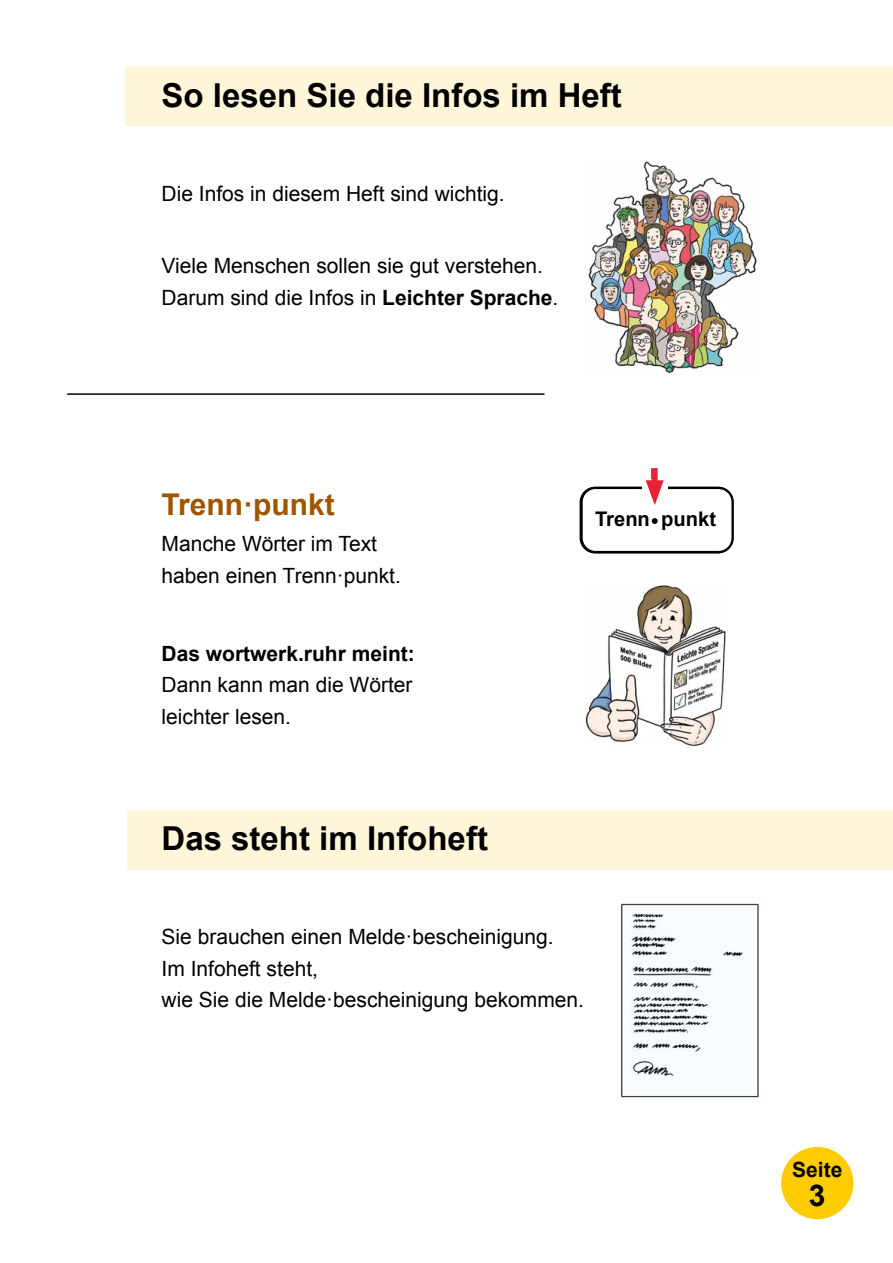
<style>
.page{position:relative;width:893px;height:1263px;background:#fff}
.page>*{position:absolute;margin:0;border:0;box-sizing:border-box;transform-origin:0 0}
.t1{font:700 33px "Arial";color:#000}
.t2{font:700 30px "Arial";color:#9f5600}
.t3{font:700 30px "Arial";color:#000}
.t4{font:21px/31.5px "Arial";color:#000}
.t5{font:700 21px "Arial";color:#000}
.t6{font:700 20.25px "Arial";color:#000}
.s1{font-weight:700}
</style>
<div class="page">
<div style="left:781px;top:1147px;width:72px;height:72px;background:#fc0;border-radius:50%"></div>
<div style="left:126px;top:67px;width:767px;height:58px;background:#fff5d8"></div>
<div style="left:128px;top:811px;width:765px;height:58px;background:#fff5d8"></div>
<img style="left:588px;top:161px;width:169px;height:213px">
<hr style="left:67px;top:393px;width:477px;height:2px;background:#000">
<div style="left:580px;top:487px;width:154px;height:66px;border:2px solid #000;border-radius:14px"></div>
<svg style="left:651px;top:518px;width:7px;height:6px"></svg>
<div style="left:642px;top:479px;width:25px;height:22px;background:#fff"></div>
<div style="left:652px;top:468px;width:6px;height:22px;background:#e62336"></div>
<svg style="left:645px;top:480px;width:19px;height:25px"></svg>
<img style="left:585px;top:585px;width:141px;height:162px">
<img style="left:621px;top:903px;width:138px;height:195px">
<h1 class="t1" style="left:162px;top:74px;width:462px">So lesen Sie die Infos im Heft</h1>
<p class="t4" style="left:162px;top:179px;width:345px">Die Infos in diesem Heft sind wichtig.</p>
<p class="t4" style="left:162px;top:251px;width:398px">Viele Menschen sollen sie gut verstehen.<br>Darum sind die Infos in <span class="s1">Leichter Sprache</span>.</p>
<h2 class="t2" style="left:162px;top:485px;width:175px">Trenn·punkt</h2>
<p class="t4" style="left:162px;top:528px;width:241px">Manche Wörter im Text haben einen Trenn·punkt.</p>
<p class="t5" style="left:162px;top:639px;width:255px">Das wortwerk.ruhr meint:</p>
<p class="t4" style="left:162px;top:669px;width:252px">Dann kann man die Wörter leichter lesen.</p>
<p class="t6" style="left:595px;top:506px;width:123px">Trenn punkt</p>
<h1 class="t1" style="left:162px;top:816px;width:328px">Das steht im Infoheft</h1>
<p class="t4" style="left:162px;top:921px;width:424px">Sie brauchen einen Melde·bescheinigung.<br>Im Infoheft steht,<br>wie Sie die Melde·bescheinigung bekommen.</p>
<p class="t5" style="left:792px;top:1155px;width:52px">Seite</p>
<h2 class="t3" style="left:809px;top:1176px;width:18px">3</h2>
</div>
